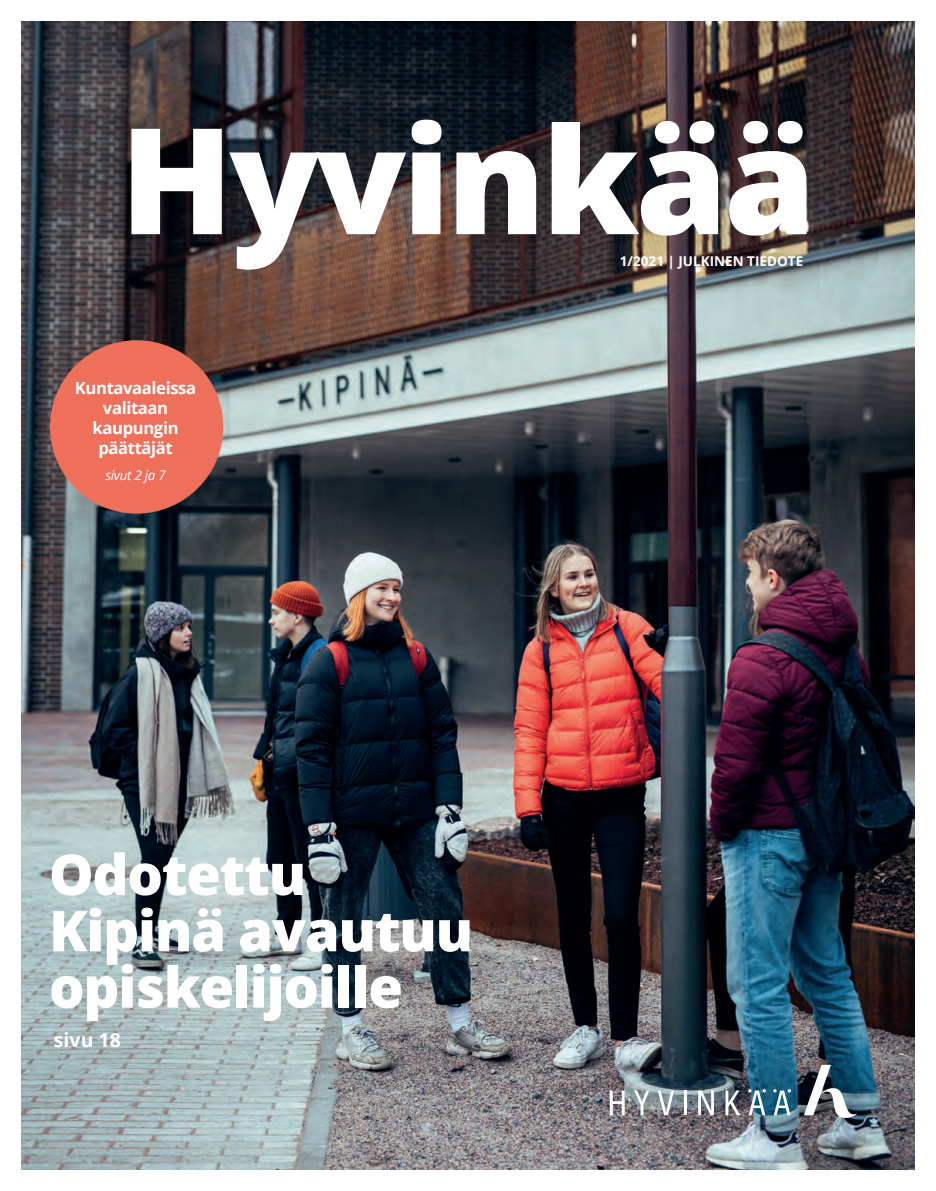
<style>
.page{position:relative;width:936px;height:1191px;background:#fff}
.page>*{position:absolute;margin:0;border:0;box-sizing:border-box;transform-origin:0 0}
.t1{font:800 147.6px "Open Sans";letter-spacing:-.025em;color:#fff}
.t2{font:800 56.25px/56.2px "Open Sans";letter-spacing:-.025em;color:#fff}
.t3{font:700 19.5px "Open Sans";color:#fff}
.t4{font:700 16.65px/20.1px "Open Sans";letter-spacing:-.025em;color:#fff;text-align:center}
.t5{font:700 13.5px "Open Sans";color:#fff}
.t6{font:italic 13.5px "Open Sans";letter-spacing:-.025em;color:#fff}
</style>
<div class="page">
<img style="left:21px;top:21px;width:893px;height:1148px">
<svg style="left:609px;top:1090px;width:15px;height:25px"></svg>
<svg style="left:634px;top:1090px;width:15px;height:25px"></svg>
<svg style="left:657px;top:1090px;width:17px;height:25px"></svg>
<hr style="left:683px;top:1090px;width:3px;height:25px;background:#fff">
<svg style="left:698px;top:1090px;width:15px;height:25px"></svg>
<svg style="left:725px;top:1090px;width:15px;height:25px"></svg>
<svg style="left:748px;top:1089px;width:17px;height:26px"></svg>
<svg style="left:773px;top:1089px;width:18px;height:26px"></svg>
<svg style="left:803px;top:1064px;width:53px;height:53px"></svg>
<div style="left:50px;top:340px;width:173px;height:173px;background:#ee6f5a;border-radius:50%"></div>
<p class="t1" style="left:120px;top:68px;width:697px">Hyvinkää</p>
<p class="t5" style="left:620px;top:252px;width:185px">1/2021 | JULKINEN TIEDOTE</p>
<p class="t4" style="left:75px;top:378px;width:123px">Kuntavaaleissa valitaan kaupungin päättäjät</p>
<p class="t6" style="left:105px;top:466px;width:62px">sivut 2 ja 7</p>
<p class="t2" style="left:49px;top:843px;width:426px">Odotettu<br>Kipinä avautuu opiskelijoille</p>
<p class="t3" style="left:54px;top:1025px;width:68px">sivu 18</p>
</div>
